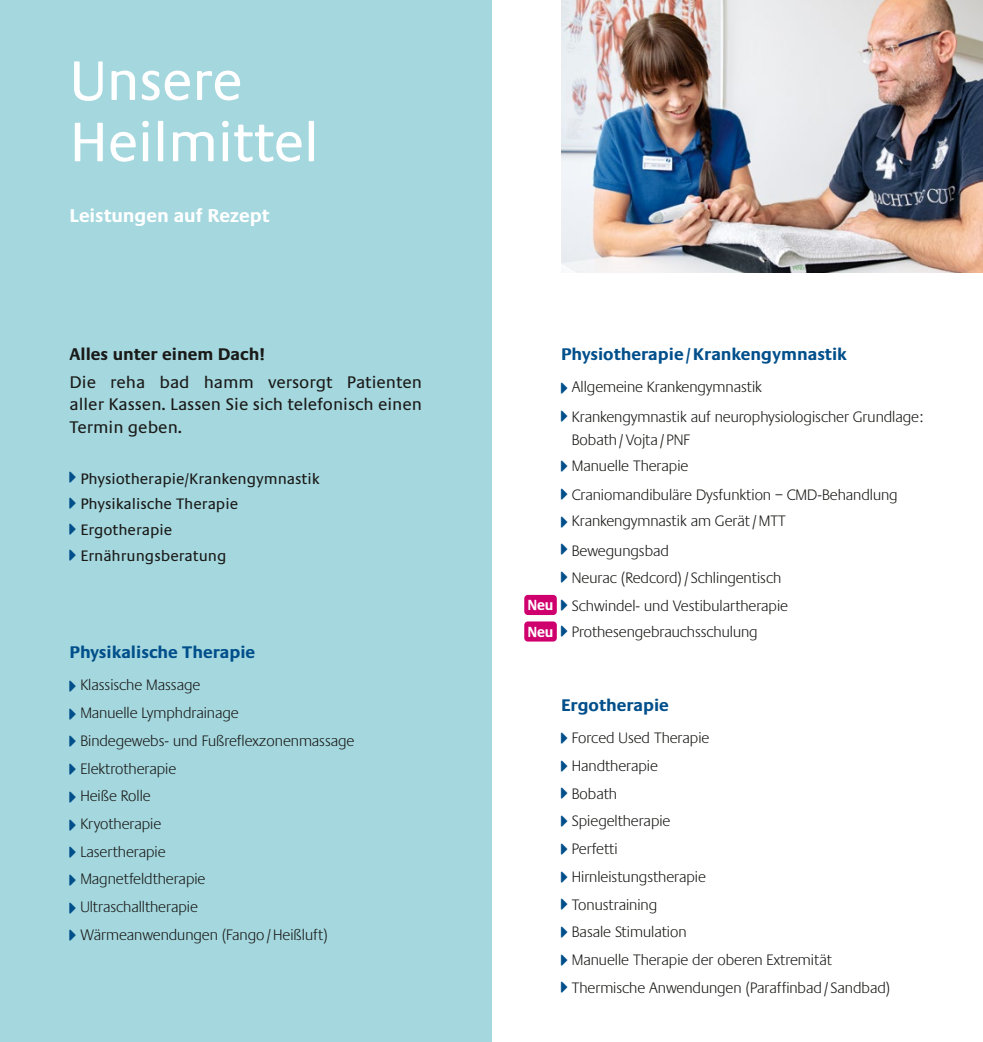
<style>
.page{position:relative;width:983px;height:1042px;background:#fff}
.page>*{position:absolute;margin:0;border:0;box-sizing:border-box;transform-origin:0 0}
.t1{font:57.75px/61.2px "Praxis EF";letter-spacing:-.01em;color:#fff}
.t2{font:700 19.25px "Praxis EF";letter-spacing:-.005em;color:#fff}
.t3{font:17.5px/22.8px "Praxis EF";color:#1a1a18;text-align:justify}
.t4{font:700 17.5px "Praxis EF";color:#004f8b}
.t5{font:700 17.5px "Praxis EF";color:#1a1a18}
.t6{font:300 15.75px/27.7px "Praxis EF";color:#1a1a18}
.t7{font:15.75px/25.9px "Praxis EF";color:#1a1a18}
.t8{font:700 15.22px/26.6px "Praxis EF";letter-spacing:-.02em;color:#fff;scale:.94 1}
</style>
<div class="page">
<div style="left:0;top:0;width:491px;height:1042px;background:#a4d7de"></div>
<img style="left:561px;top:0;width:421px;height:273px">
<div style="left:524px;top:595px;width:32px;height:20px;background:#cf006e;border-radius:4px"></div>
<div style="left:524px;top:621px;width:32px;height:20px;background:#cf006e;border-radius:4px"></div>
<h1 class="t1" style="left:69px;top:52px;width:251px">Unsere<br>Heilmittel</h1>
<p class="t2" style="left:69px;top:205px;width:201px">Leistungen auf Rezept</p>
<p class="t5" style="left:69px;top:344px;width:197px">Alles unter einem Dach!</p>
<p class="t3" style="left:69px;top:371px;width:354px">Die reha bad hamm versorgt Patienten aller Kassen. Lassen Sie sich telefonisch einen Termin geben.</p>
<p class="t7" style="left:80px;top:466px;width:241px">Physiotherapie/Krankengymnastik<br>Physikalische Therapie<br>Ergotherapie<br>Ernährungsberatung</p>
<p class="t4" style="left:69px;top:642px;width:187px">Physikalische Therapie</p>
<p class="t6" style="left:80px;top:672px;width:275px">Klassische Massage<br>Manuelle Lymphdrainage<br>Bindegewebs- und Fußreflexzonenmassage<br>Elektrotherapie<br>Heiße Rolle<br>Kryotherapie<br>Lasertherapie<br>Magnetfeldtherapie<br>Ultraschalltherapie<br>Wärmeanwendungen (Fango/Heißluft)</p>
<p class="t8" style="left:527px;top:592px;width:29px">Neu<br>Neu</p>
<p class="t4" style="left:561px;top:344px;width:287px">Physiotherapie/Krankengymnastik</p>
<p class="t6" style="left:571px;top:373px;width:353px;line-height:29.4px">Allgemeine Krankengymnastik<br>Krankengymnastik auf neurophysiologischer Grundlage:</p>
<p class="t6" style="left:571px;top:427px;width:120px;line-height:25.9px">Bobath/Vojta / PNF<br>Manuelle Therapie</p>
<p class="t6" style="left:571px;top:482px;width:327px;line-height:25.9px">Craniomandibuläre Dysfunktion – CMD-Behandlung<br>Krankengymnastik am Gerät/MTT</p>
<p class="t6" style="left:571px;top:537px;width:218px">Bewegungsbad<br>Neurac (Redcord)/ Schlingentisch<br>Schwindel- und Vestibulartherapie</p>
<p class="t6" style="left:571px;top:618px;width:187px">Prothesengebrauchsschulung</p>
<p class="t4" style="left:561px;top:695px;width:109px">Ergotherapie</p>
<p class="t6" style="left:571px;top:724px;width:320px">Forced Used Therapie<br>Handtherapie<br>Bobath<br>Spiegeltherapie<br>Perfetti<br>Hirnleistungstherapie<br>Tonustraining<br>Basale Stimulation<br>Manuelle Therapie der oberen Extremität<br>Thermische Anwendungen (Paraffinbad/ Sandbad)</p>
</div>
